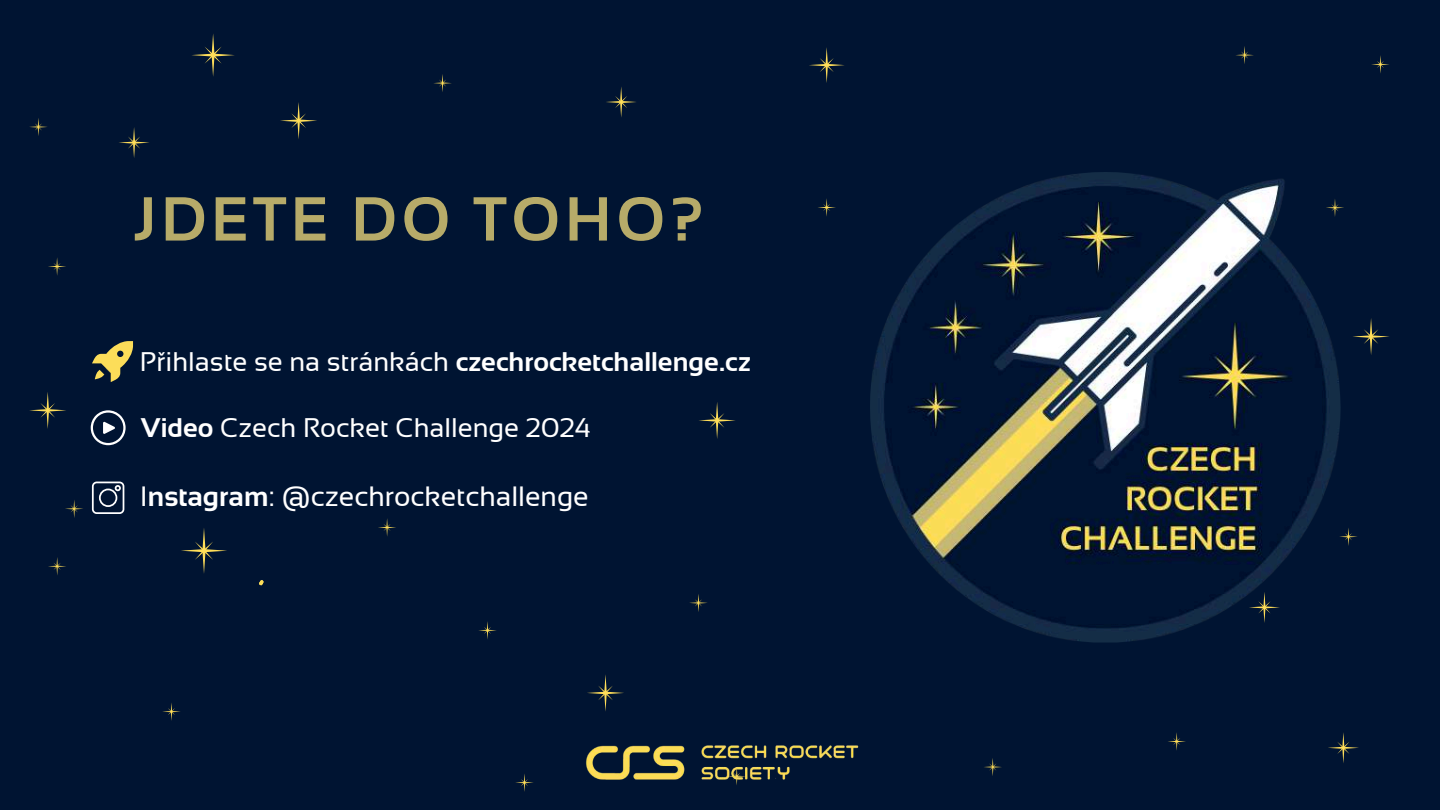
<style>
.page{position:relative;width:1440px;height:810px;background:#001432}
.page>*{position:absolute;margin:0;border:0;box-sizing:border-box;transform-origin:0 0}
.t1{font:700 62px "Sansation";letter-spacing:.075em;color:#b7ab69}
.t2{font:28px "Sansation";color:#fff}
.t3{font:700 27px "Sansation";color:#fff}
.t4{font:27px "Sansation";color:#fff}
.s1{font-weight:400}
.s2{font-weight:700}
</style>
<div class="page">
<svg style="left:259px;top:580px;width:5px;height:6px"></svg>
<svg style="left:181px;top:528px;width:46px;height:45px"></svg>
<svg style="left:119px;top:127px;width:30px;height:31px"></svg>
<svg style="left:192px;top:34px;width:43px;height:43px"></svg>
<svg style="left:809px;top:47px;width:35px;height:36px"></svg>
<svg style="left:29px;top:392px;width:37px;height:37px"></svg>
<svg style="left:587px;top:675px;width:37px;height:36px"></svg>
<svg style="left:606px;top:87px;width:30px;height:30px"></svg>
<svg style="left:699px;top:402px;width:36px;height:37px"></svg>
<svg style="left:280px;top:102px;width:37px;height:37px"></svg>
<svg style="left:434px;top:74px;width:18px;height:18px"></svg>
<svg style="left:818px;top:198px;width:18px;height:18px"></svg>
<svg style="left:65px;top:500px;width:18px;height:18px"></svg>
<svg style="left:48px;top:258px;width:18px;height:18px"></svg>
<svg style="left:48px;top:557px;width:18px;height:18px"></svg>
<svg style="left:378px;top:518px;width:18px;height:18px"></svg>
<svg style="left:162px;top:703px;width:18px;height:18px"></svg>
<svg style="left:515px;top:774px;width:18px;height:18px"></svg>
<svg style="left:479px;top:621px;width:18px;height:18px"></svg>
<svg style="left:689px;top:594px;width:18px;height:18px"></svg>
<svg style="left:984px;top:758px;width:18px;height:18px"></svg>
<svg style="left:1168px;top:732px;width:18px;height:18px"></svg>
<svg style="left:1340px;top:528px;width:17px;height:18px"></svg>
<svg style="left:1328px;top:732px;width:31px;height:31px"></svg>
<svg style="left:1353px;top:318px;width:36px;height:37px"></svg>
<svg style="left:1236px;top:46px;width:18px;height:18px"></svg>
<svg style="left:1371px;top:55px;width:18px;height:18px"></svg>
<svg style="left:29px;top:118px;width:18px;height:18px"></svg>
<img style="left:586px;top:745px;width:273px;height:40px">
<img style="left:871px;top:173px;width:469px;height:469px">
<svg style="left:92px;top:482px;width:32px;height:32px"></svg>
<svg style="left:91px;top:410px;width:35px;height:35px"></svg>
<svg style="left:92px;top:341px;width:41px;height:41px"></svg>
<h1 class="t1" style="left:134px;top:184px;width:571px">JDETE DO TOHO?</h1>
<p class="t3" style="left:140px;top:346px;width:612px"><span class="s1">Přihlaste se na stránkách</span> czechrocketchallenge.cz</p>
<p class="t4" style="left:141px;top:413px;width:452px"><span class="s2">Video</span> Czech Rocket Challenge 2024</p>
<p class="t2" style="left:140px;top:481px;width:450px">I<span class="s2">nstagram</span>: @czechrocketchallenge</p>
</div>
